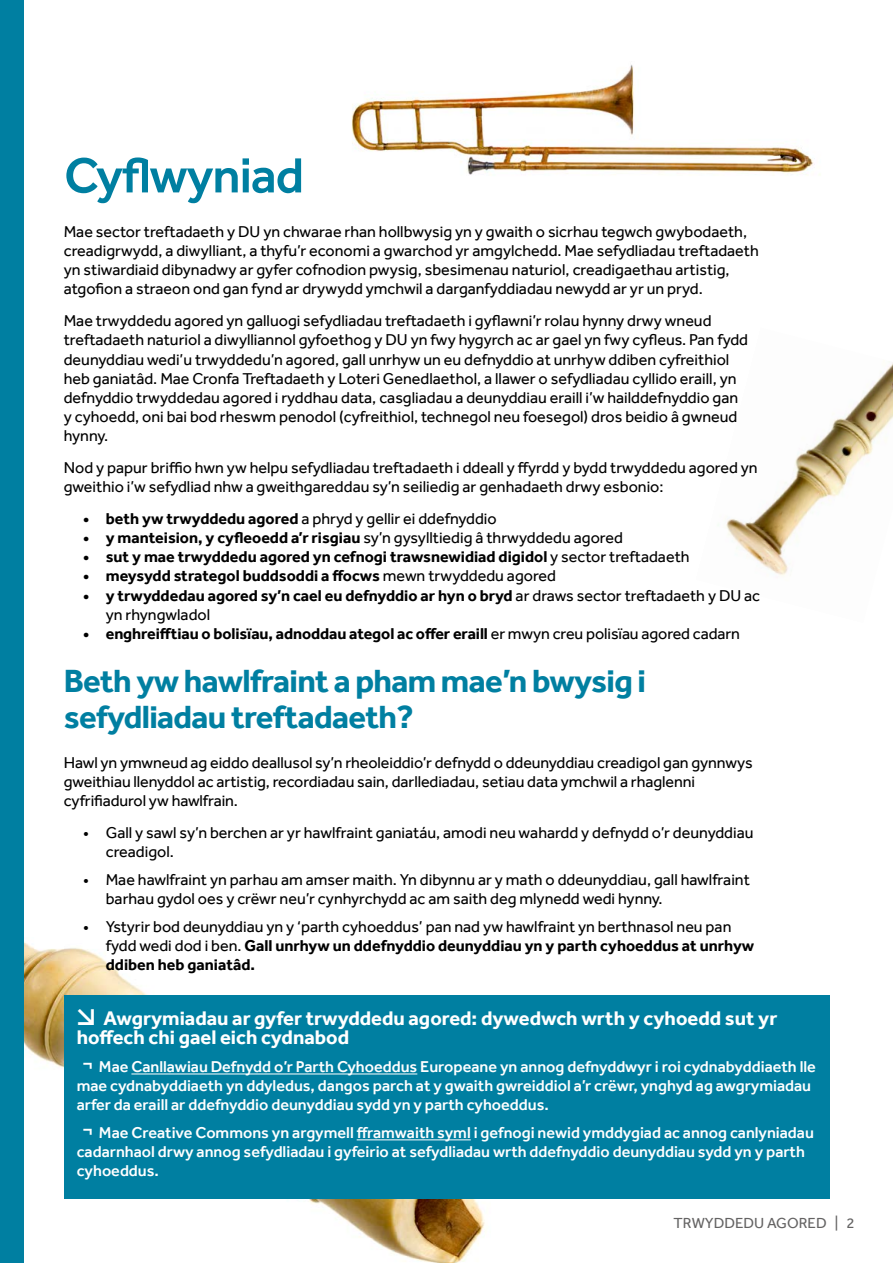
<style>
.page{position:relative;width:893px;height:1263px;background:#fff}
.page>*{position:absolute;margin:0;border:0;box-sizing:border-box;transform-origin:0 0}
.t1{font:500 51px "Effra";letter-spacing:-.02em;color:#007fa1}
.t2{font:700 33px/36px "Effra";letter-spacing:-.02em;color:#007fa1}
.t3{font:700 20.25px/19px "Effra";color:#fff}
.t4{font:16.2px/19px "Effra";color:#000}
.t5{font:500 16.2px/19px "Effra";color:#fff}
.t6{font:700 16.2px/19px "Effra";color:#000}
.t7{font:15px "Effra";color:#646363}
.s1{font-weight:700}
.s2{font-weight:400}
.s3{font-family:"Cooper Hewitt"}
.s4{font-family:"Cooper Hewitt";font-weight:600}
</style>
<div class="page">
<img style="left:351px;top:64px;width:469px;height:111px">
<img style="left:726px;top:363px;width:167px;height:213px">
<img style="left:23px;top:938px;width:521px;height:325px">
<div style="left:0;top:0;width:23px;height:1263px;background:#007fa1"></div>
<div style="left:64px;top:995px;width:765px;height:203px;background:#007fa1"></div>
<hr style="left:131px;top:1073px;width:286px;height:1px;background:#fff">
<hr style="left:357px;top:1139px;width:114px;height:1px;background:#fff">
<h1 class="t1" style="left:64px;top:145px;width:241px">Cyflwyniad</h1>
<p class="t4" style="left:64px;top:222px;width:697px">Mae sector treftadaeth y DU yn chwarae rhan hollbwysig yn y gwaith o sicrhau tegwch gwybodaeth, creadigrwydd, a diwylliant, a thyfu’r economi a gwarchod yr amgylchedd. Mae sefydliadau treftadaeth yn stiwardiaid dibynadwy ar gyfer cofnodion pwysig, sbesimenau naturiol, creadigaethau artistig, atgofion a straeon ond gan fynd ar drywydd ymchwil a darganfyddiadau newydd ar yr un pryd.</p>
<p class="t4" style="left:64px;top:311px;width:686px">Mae trwyddedu agored yn galluogi sefydliadau treftadaeth i gyflawni’r rolau hynny drwy wneud treftadaeth naturiol a diwylliannol gyfoethog y DU yn fwy hygyrch ac ar gael yn fwy cyfleus. Pan fydd deunyddiau wedi’u trwyddedu’n agored, gall unrhyw un eu defnyddio at unrhyw ddiben cyfreithiol heb ganiatâd. Mae Cronfa Treftadaeth y Loteri Genedlaethol, a llawer o sefydliadau cyllido eraill, yn defnyddio trwyddedau agored i ryddhau data, casgliadau a deunyddiau eraill i’w hailddefnyddio gan y cyhoedd, oni bai bod rheswm penodol (cyfreithiol, technegol neu foesegol) dros beidio â gwneud hynny.</p>
<p class="t4" style="left:64px;top:458px;width:695px">Nod y papur briffio hwn yw helpu sefydliadau treftadaeth i ddeall y ffyrdd y bydd trwyddedu agored yn gweithio i’w sefydliad nhw a gweithgareddau sy’n seiliedig ar genhadaeth drwy esbonio:</p>
<p class="t4" style="left:83px;top:509px;width:415px"><span class="s1">• beth yw trwyddedu agored</span> a phryd y gellir ei ddefnyddio</p>
<p class="t6" style="left:83px;top:528px;width:541px">• y manteision, y cyfleoedd a’r risgiau <span class="s2">sy’n gysylltiedig â thrwyddedu agored</span></p>
<p class="t6" style="left:83px;top:547px;width:608px">• sut y mae trwyddedu agored yn cefnogi trawsnewidiad digidol <span class="s2">y sector treftadaeth</span></p>
<p class="t6" style="left:83px;top:566px;width:474px">• meysydd strategol buddsoddi a ffocws <span class="s2">mewn trwyddedu agored</span></p>
<p class="t6" style="left:106px;top:585px;width:656px;text-indent:-22px">• y trwyddedau agored sy’n cael eu defnyddio ar hyn o bryd <span class="s2">ar draws sector treftadaeth y DU ac yn rhyngwladol</span></p>
<p class="t6" style="left:83px;top:624px;width:658px">• enghreifftiau o bolisïau, adnoddau ategol ac offer eraill <span class="s2">er mwyn creu polisïau agored cadarn</span></p>
<h2 class="t2" style="left:64px;top:662px;width:584px">Beth yw hawlfraint a pham mae’n bwysig i sefydliadau treftadaeth?</h2>
<p class="t4" style="left:64px;top:753px;width:690px">Hawl yn ymwneud ag eiddo deallusol sy’n rheoleiddio’r defnydd o ddeunyddiau creadigol gan gynnwys gweithiau llenyddol ac artistig, recordiadau sain, darllediadau, setiau data ymchwil a rhaglenni cyfrifiadurol yw hawlfrain.</p>
<p class="t4" style="left:106px;top:823px;width:649px;text-indent:-22px">• Gall y sawl sy’n berchen ar yr hawlfraint ganiatáu, amodi neu wahardd y defnydd o’r deunyddiau creadigol.</p>
<p class="t4" style="left:106px;top:870px;width:646px;text-indent:-22px">• Mae hawlfraint yn parhau am amser maith. Yn dibynnu ar y math o ddeunyddiau, gall hawlfraint barhau gydol oes y crëwr neu’r cynhyrchydd ac am saith deg mlynedd wedi hynny.</p>
<p class="t4" style="left:106px;top:917px;width:650px;text-indent:-22px">• Ystyrir bod deunyddiau yn y ‘parth cyhoeddus’ pan nad yw hawlfraint yn berthnasol neu pan fydd wedi dod i ben. <span class="s1">Gall unrhyw un ddefnyddio deunyddiau yn y parth cyhoeddus at unrhyw ddiben heb ganiatâd.</span></p>
<p class="t3" style="left:77px;top:1008px;width:702px"><span class="s3">↘</span> Awgrymiadau ar gyfer trwyddedu agored: dywedwch wrth y cyhoedd sut yr hoffech chi gael eich cydnabod</p>
<p class="t5" style="left:77px;top:1056px;width:741px;text-indent:6px"><span class="s4">¬</span> Mae Canllawiau Defnydd o’r Parth Cyhoeddus Europeane yn annog defnyddwyr i roi cydnabyddiaeth lle mae cydnabyddiaeth yn ddyledus, dangos parch at y gwaith gwreiddiol a’r crëwr, ynghyd ag awgrymiadau arfer da eraill ar ddefnyddio deunyddiau sydd yn y parth cyhoeddus.</p>
<p class="t5" style="left:77px;top:1122px;width:739px;text-indent:6px"><span class="s4">¬</span> Mae Creative Commons yn argymell fframwaith syml i gefnogi newid ymddygiad ac annog canlyniadau cadarnhaol drwy annog sefydliadau i gyfeirio at sefydliadau wrth ddefnyddio deunyddiau sydd yn y parth cyhoeddus.</p>
<p class="t7" style="left:674px;top:1214px;width:183px">TRWYDDEDU AGORED | 2</p>
</div>
